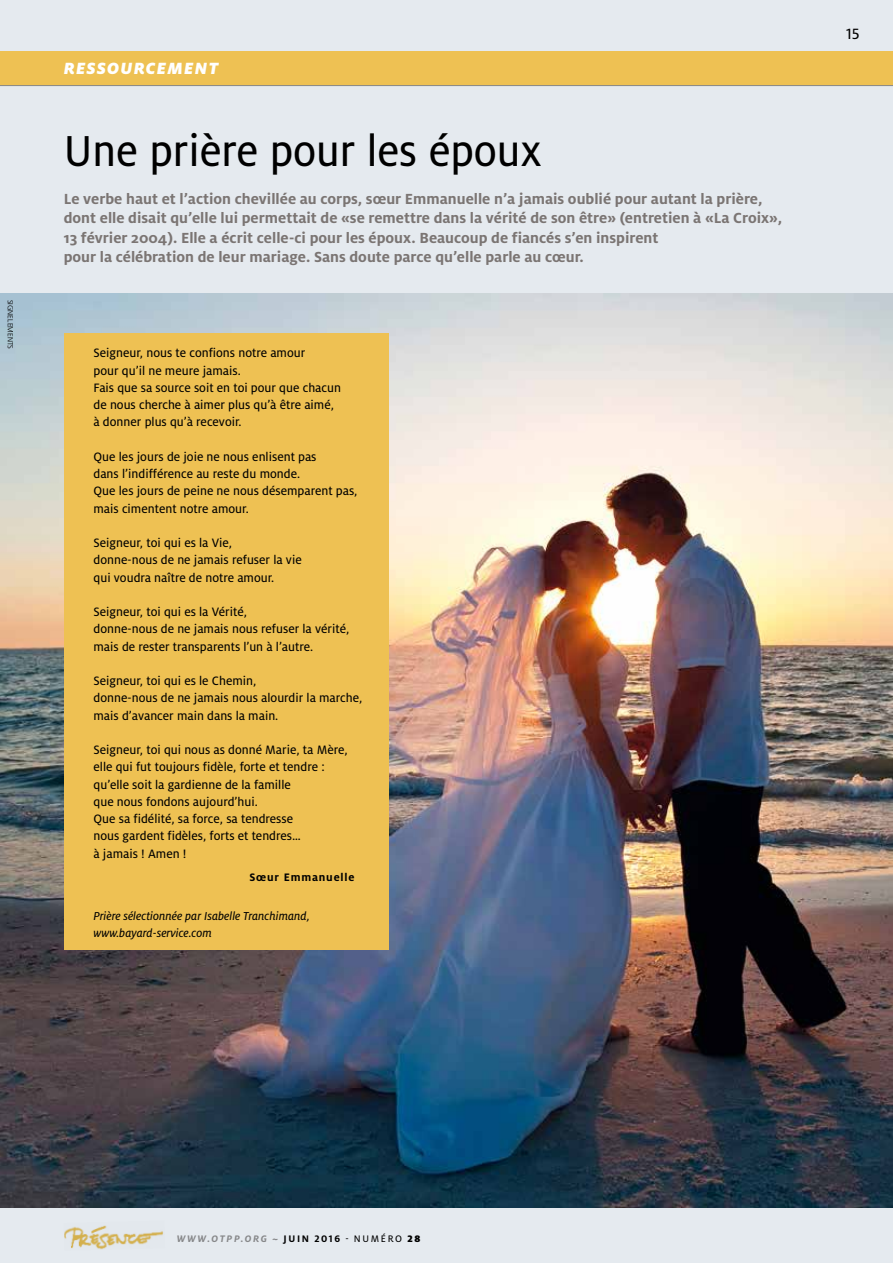
<style>
.page{position:relative;width:893px;height:1263px;background:#e5eaef}
.page>*{position:absolute;margin:0;border:0;box-sizing:border-box;transform-origin:0 0}
.t1{font:48px "Milo OT Text";color:#000;scale:.94 1}
.t2{font:italic 900 18px "Milo OT";letter-spacing:.07em;color:#fff}
.t3{font:16.5px "Milo OT Text";color:#000}
.t4{font:700 16.2px/19.5px "Milo OT";color:#7b7573}
.t5{font:13.5px/17.2px "Milo OT Text";color:#000}
.t6{font:12.75px/17.2px "Milo OT Text Ita";color:#000}
.t7{font:700 12px "Milo OT";letter-spacing:.07em;color:#000}
.t8{font:italic 700 10.5px "Milo OT";letter-spacing:.16em;color:#87888a}
.t9{font:300 7.5px "Frutiger";color:#000}
.s1{font-style:normal;color:#000}
.s2{font-family:"Milo OT Text";font-weight:400;font-style:normal;color:#000}
.s3{font-weight:900;font-style:normal;color:#000}
</style>
<div class="page">
<img style="left:0;top:293px;width:893px;height:915px">
<div style="left:64px;top:334px;width:325px;height:616px;background:#eec153"></div>
<div style="left:0;top:51px;width:893px;height:34px;background:#eec153"></div>
<hr style="left:0;top:85px;width:893px;height:1px;background:#87888a">
<img style="left:64px;top:1225px;width:99px;height:25px">
<p class="t9" style="left:15px;top:300px;width:51px;rotate:90deg">SIGNELEMENTS</p>
<h2 class="t2" style="left:64px;top:58px;width:156px">RESSOURCEMENT</h2>
<h1 class="t1" style="left:64px;top:125px;width:510px">Une prière pour les époux</h1>
<p class="t4" style="left:64px;top:189px;width:720px">Le verbe haut et l’action chevillée au corps, sœur Emmanuelle n’a jamais oublié pour autant la prière, dont elle disait qu’elle lui permettait de «se remettre dans la vérité de son être» (entretien à «La Croix», 13 février 2004). Elle a écrit celle-ci pour les époux. Beaucoup de fiancés s’en inspirent<br>pour la célébration de leur mariage. Sans doute parce qu’elle parle au cœur.</p>
<p class="t5" style="left:94px;top:345px;width:249px">Seigneur, nous te confions notre amour<br>pour qu’il ne meure jamais.<br>Fais que sa source soit en toi pour que chacun de nous cherche à aimer plus qu’à être aimé, à donner plus qu’à recevoir.</p>
<p class="t5" style="left:94px;top:448px;width:265px">Que les jours de joie ne nous enlisent pas<br>dans l’indifférence au reste du monde.<br>Que les jours de peine ne nous désemparent pas, mais cimentent notre amour.</p>
<p class="t5" style="left:94px;top:534px;width:210px">Seigneur, toi qui es la Vie,<br>donne-nous de ne jamais refuser la vie qui voudra naître de notre amour.</p>
<p class="t5" style="left:94px;top:603px;width:257px">Seigneur, toi qui es la Vérité,<br>donne-nous de ne jamais nous refuser la vérité, mais de rester transparents l’un à l’autre.</p>
<p class="t5" style="left:94px;top:672px;width:270px">Seigneur, toi qui es le Chemin,<br>donne-nous de ne jamais nous alourdir la marche, mais d’avancer main dans la main.</p>
<p class="t5" style="left:94px;top:741px;width:256px">Seigneur, toi qui nous as donné Marie, ta Mère, elle qui fut toujours fidèle, forte et tendre : qu’elle soit la gardienne de la famille<br>que nous fondons aujourd’hui.<br>Que sa fidélité, sa force, sa tendresse<br>nous gardent fidèles, forts et tendres…<br>à jamais ! Amen !</p>
<p class="t7" style="left:249px;top:871px;width:107px">Sœur Emmanuelle</p>
<p class="t6" style="left:94px;top:907px;width:218px">Prière sélectionnée par Isabelle Tranchimand, www.bayard-service.com</p>
<p class="t3" style="left:846px;top:24px;width:15px">15</p>
<p class="t8" style="left:177px;top:1233px;width:245px">WWW.OTPP.ORG ~ <span class="s1">JUIN 2016</span> <span class="s2">- NUMÉRO</span> <span class="s3">28</span></p>
</div>
